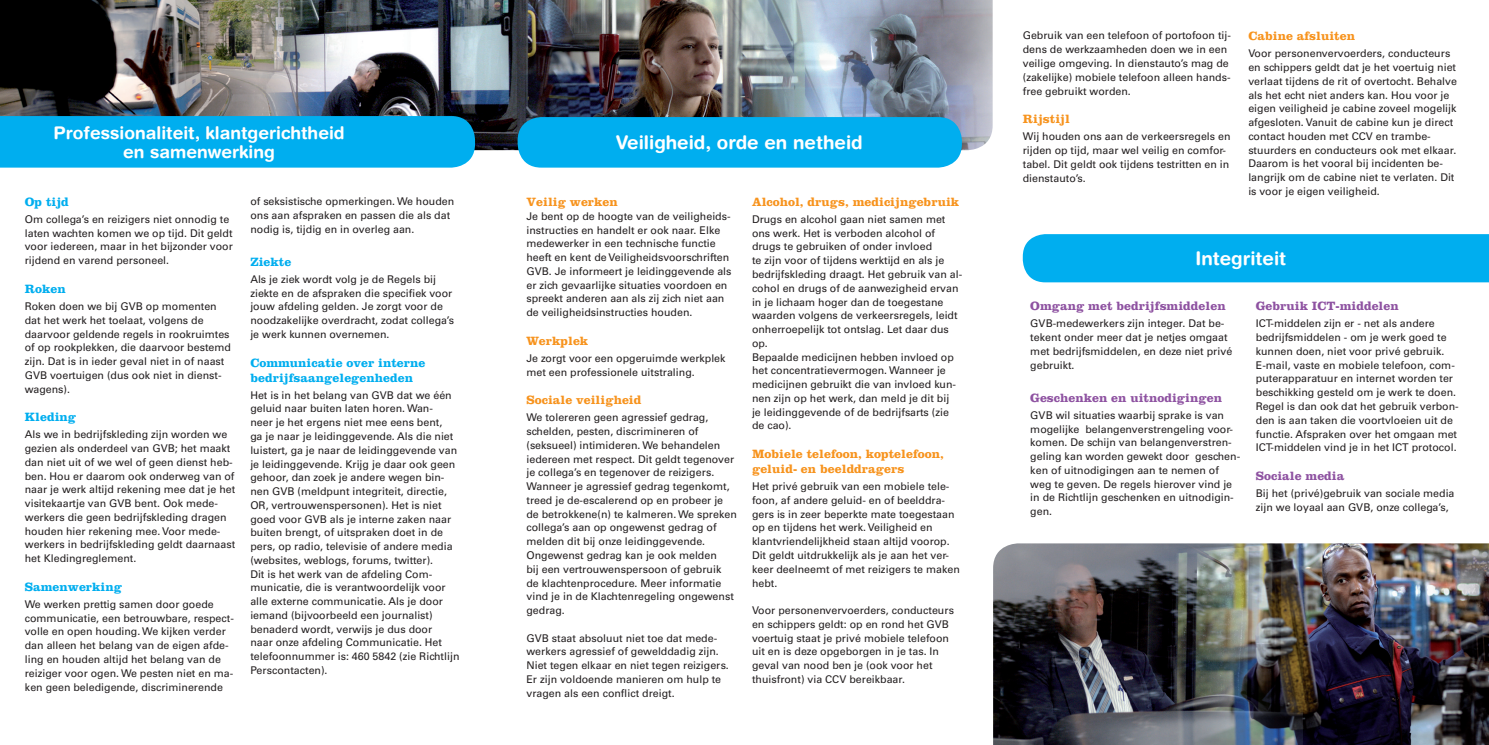
<style>
.page{position:relative;width:1489px;height:745px;background:#fff}
.page>*{position:absolute;margin:0;border:0;box-sizing:border-box;transform-origin:0 0}
.t1{font:700 18.75px "Helvetica Rounded LT";color:#fff}
.t2{font:700 17.5px/19.6px "Helvetica Rounded LT";color:#fff;text-align:center}
.t3{font:12.5px/15px "I Nbold";color:#f7931d}
.t4{font:12.5px/15px "I Nbold";color:#00aeef}
.t5{font:12.5px "I Nbold";color:#8e52a1}
.t6{font:10.62px/13.8px "Univers LT Std";color:#231f20}
</style>
<div class="page">
<img style="left:0;top:0;width:992px;height:150px">
<div style="left:1022px;top:234px;width:466px;height:48px;background:#00aeef"></div>
<div style="left:0;top:116px;width:475px;height:51px;background:#00aeef"></div>
<div style="left:517px;top:117px;width:444px;height:50px;background:#00aeef;border-radius:24px"></div>
<img style="left:993px;top:543px;width:495px;height:201px">
<h2 class="t2" style="left:54px;top:122px;width:292px">Professionaliteit, klantgerichtheid en samenwerking</h2>
<h1 class="t1" style="left:616px;top:131px;width:248px">Veiligheid, orde en netheid</h1>
<p class="t4" style="left:25px;top:194px;width:46px">Op tijd</p>
<p class="t6" style="left:25px;top:212px;width:209px">Om collega’s en reizigers niet onnodig te laten wachten komen we op tijd. Dit geldt voor iedereen, maar in het bijzonder voor rijdend en varend personeel.</p>
<p class="t4" style="left:25px;top:281px;width:42px">Roken</p>
<p class="t6" style="left:25px;top:299px;width:208px">Roken doen we bij GVB op momenten dat het werk het toelaat, volgens de daarvoor geldende regels in rookruimtes of op rookplekken, die daarvoor bestemd zijn. Dat is in ieder geval niet in of naast GVB voertuigen (dus ook niet in dienst&shy;wagens).</p>
<p class="t4" style="left:25px;top:409px;width:53px">Kleding</p>
<p class="t6" style="left:25px;top:427px;width:212px">Als we in bedrijfskleding zijn worden we gezien als onderdeel van GVB; het maakt dan niet uit of we wel of geen dienst heb&shy;ben. Hou er daarom ook onderweg van of naar je werk altijd rekening mee dat je het visitekaartje van GVB bent. Ook mede&shy;werkers die geen bedrijfskleding dragen houden hier rekening mee. Voor mede&shy;werkers in bedrijfskleding geldt daarnaast het Kledingreglement.</p>
<p class="t4" style="left:25px;top:578px;width:99px">Samenwerking</p>
<p class="t6" style="left:25px;top:597px;width:210px">We werken prettig samen door goede communicatie, een betrouwbare, respect&shy;volle en open houding. We kijken verder dan alleen het belang van de eigen afde&shy;ling en houden altijd het belang van de reiziger voor ogen. We pesten niet en ma&shy;ken geen beledigende, discriminerende</p>
<p class="t6" style="left:250px;top:194px;width:205px">of seksistische opmerkingen. We houden ons aan afspraken en passen die als dat nodig is, tijdig en in overleg aan.</p>
<p class="t4" style="left:250px;top:254px;width:42px">Ziekte</p>
<p class="t6" style="left:250px;top:272px;width:205px">Als je ziek wordt volg je de Regels bij ziekte en de afspraken die specifiek voor jouw afdeling gelden. Je zorgt voor de noodzakelijke overdracht, zodat collega’s je werk kunnen overnemen.</p>
<p class="t4" style="left:250px;top:354px;width:177px">Communicatie over interne bedrijfsaangelegenheden</p>
<p class="t6" style="left:250px;top:388px;width:211px">Het is in het belang van GVB dat we één geluid naar buiten laten horen. Wan-<br>neer je het ergens niet mee eens bent,<br>ga je naar je leidinggevende. Als die niet luistert, ga je naar de leidinggevende van je leidinggevende. Krijg je daar ook geen gehoor, dan zoek je andere wegen bin&shy;nen GVB (meldpunt integriteit, directie, OR, vertrouwenspersonen). Het is niet goed voor GVB als je interne zaken naar buiten brengt, of uitspraken doet in de pers, op radio, televisie of andere media (websites, weblogs, forums, twitter).<br>Dit is het werk van de afdeling Com&shy;municatie, die is verantwoordelijk voor alle externe communicatie. Als je door iemand (bijvoorbeeld een journalist) benaderd wordt, verwijs je dus door<br>naar onze afdeling Communicatie. Het telefoonnummer is: 460 5842 (zie Richtlijn Perscontacten).</p>
<p class="t3" style="left:526px;top:194px;width:93px">Veilig werken</p>
<p class="t6" style="left:526px;top:209px;width:207px">Je bent op de hoogte van de veiligheids&shy;instructies en handelt er ook naar. Elke medewerker in een technische functie heeft en kent de Veiligheidsvoorschriften GVB. Je informeert je leidinggevende als er zich gevaarlijke situaties voordoen en spreekt anderen aan als zij zich niet aan de veiligheidsinstructies houden.</p>
<p class="t3" style="left:526px;top:333px;width:63px">Werkplek</p>
<p class="t6" style="left:526px;top:351px;width:200px">Je zorgt voor een opgeruimde werkplek met een professionele uitstraling.</p>
<p class="t3" style="left:526px;top:392px;width:116px">Sociale veiligheid</p>
<p class="t6" style="left:526px;top:410px;width:212px">We tolereren geen agressief gedrag, schelden, pesten, discrimineren of (seksueel) intimideren. We behandelen iedereen met respect. Dit geldt tegenover je collega’s en tegenover de reizigers.<br>Wanneer je agressief gedrag tegenkomt, treed je de-escalerend op en probeer je de betrokkene(n) te kalmeren. We spreken collega’s aan op ongewenst gedrag of melden dit bij onze leidinggevende.<br>Ongewenst gedrag kan je ook melden<br>bij een vertrouwenspersoon of gebruik<br>de klachtenprocedure. Meer informatie vind je in de Klachtenregeling ongewenst gedrag.</p>
<p class="t6" style="left:526px;top:630px;width:204px">GVB staat absoluut niet toe dat mede&shy;werkers agressief of gewelddadig zijn.<br>Niet tegen elkaar en niet tegen reizigers.<br>Er zijn voldoende manieren om hulp te vragen als een conflict dreigt.</p>
<p class="t3" style="left:752px;top:194px;width:209px">Alcohol, drugs, medicijngebruik</p>
<p class="t6" style="left:752px;top:212px;width:212px">Drugs en alcohol gaan niet samen met ons werk. Het is verboden alcohol of drugs te gebruiken of onder invloed<br>te zijn voor of tijdens werktijd en als je bedrijfskleding draagt. Het gebruik van al&shy;cohol en drugs of de aanwezigheid ervan in je lichaam hoger dan de toegestane waarden volgens de verkeersregels, leidt onherroepelijk tot ontslag. Let daar dus op.<br>Bepaalde medicijnen hebben invloed op het concentratievermogen. Wanneer je medicijnen gebruikt die van invloed kun&shy;nen zijn op het werk, dan meld je dit bij<br>je leidinggevende of de bedrijfsarts (zie de cao).</p>
<p class="t3" style="left:752px;top:446px;width:193px">Mobiele telefoon, koptelefoon, geluid- en beelddragers</p>
<p class="t6" style="left:752px;top:479px;width:209px">Het privé gebruik van een mobiele tele&shy;foon, af andere geluid- en of beelddra&shy;gers is in zeer beperkte mate toegestaan op en tijdens het werk. Veiligheid en klantvriendelijkheid staan altijd voorop.<br>Dit geldt uitdrukkelijk als je aan het ver&shy;keer deelneemt of met reizigers te maken hebt.</p>
<p class="t6" style="left:752px;top:603px;width:203px">Voor personenvervoerders, conducteurs en schippers geldt: op en rond het GVB voertuig staat je privé mobiele telefoon uit en is deze opgeborgen in je tas. In geval van nood ben je (ook voor het thuisfront) via CCV bereikbaar.</p>
<p class="t6" style="left:1022px;top:29px;width:210px">Gebruik van een telefoon of portofoon tij&shy;dens de werkzaamheden doen we in een veilige omgeving. In dienstauto’s mag de (zakelijke) mobiele telefoon alleen hands&shy;free gebruikt worden.</p>
<p class="t3" style="left:1022px;top:111px;width:49px">Rijstijl</p>
<p class="t6" style="left:1022px;top:130px;width:209px">Wij houden ons aan de verkeersregels en rijden op tijd, maar wel veilig en comfor&shy;tabel. Dit geldt ook tijdens testritten en in dienstauto’s.</p>
<p class="t3" style="left:1248px;top:28px;width:108px">Cabine afsluiten</p>
<p class="t6" style="left:1248px;top:47px;width:210px">Voor personenvervoerders, conducteurs en schippers geldt dat je het voertuig niet verlaat tijdens de rit of overtocht. Behalve als het echt niet anders kan. Hou voor je eigen veiligheid je cabine zoveel mogelijk afgesloten. Vanuit de cabine kun je direct contact houden met CCV en trambe&shy;stuurders en conducteurs ook met elkaar.<br>Daarom is het vooral bij incidenten be&shy;langrijk om de cabine niet te verlaten. Dit is voor je eigen veiligheid.</p>
<h1 class="t1" style="left:1195px;top:247px;width:92px">Integriteit</h1>
<p class="t5" style="left:1030px;top:298px;width:197px">Omgang met bedrijfsmiddelen</p>
<p class="t6" style="left:1030px;top:316px;width:203px">GVB-medewerkers zijn integer. Dat be&shy;tekent onder meer dat je netjes omgaat met bedrijfsmiddelen, en deze niet privé gebruikt.</p>
<p class="t5" style="left:1030px;top:390px;width:193px">Geschenken en uitnodigingen</p>
<p class="t6" style="left:1030px;top:408px;width:211px">GVB wil situaties waarbij sprake is van mogelijke belangenverstrengeling voor&shy;komen. De schijn van belangenverstren&shy;geling kan worden gewekt door geschen&shy;ken of uitnodigingen aan te nemen of weg te geven. De regels hierover vind je in de Richtlijn geschenken en uitnodigin&shy;gen.</p>
<p class="t5" style="left:1255px;top:298px;width:144px">Gebruik ICT-middelen</p>
<p class="t6" style="left:1255px;top:316px;width:204px">ICT-middelen zijn er - net als andere bedrijfsmiddelen - om je werk goed te kunnen doen, niet voor privé gebruik.<br>E-mail, vaste en mobiele telefoon, com&shy;puterapparatuur en internet worden ter beschikking gesteld om je werk te doen.<br>Regel is dan ook dat het gebruik verbon&shy;den is aan taken die voortvloeien uit de functie. Afspraken over het omgaan met ICT-middelen vind je in het ICT protocol.</p>
<p class="t5" style="left:1255px;top:468px;width:90px">Sociale media</p>
<p class="t6" style="left:1255px;top:486px;width:200px">Bij het (privé)gebruik van sociale media zijn we loyaal aan GVB, onze collega’s,</p>
</div>
